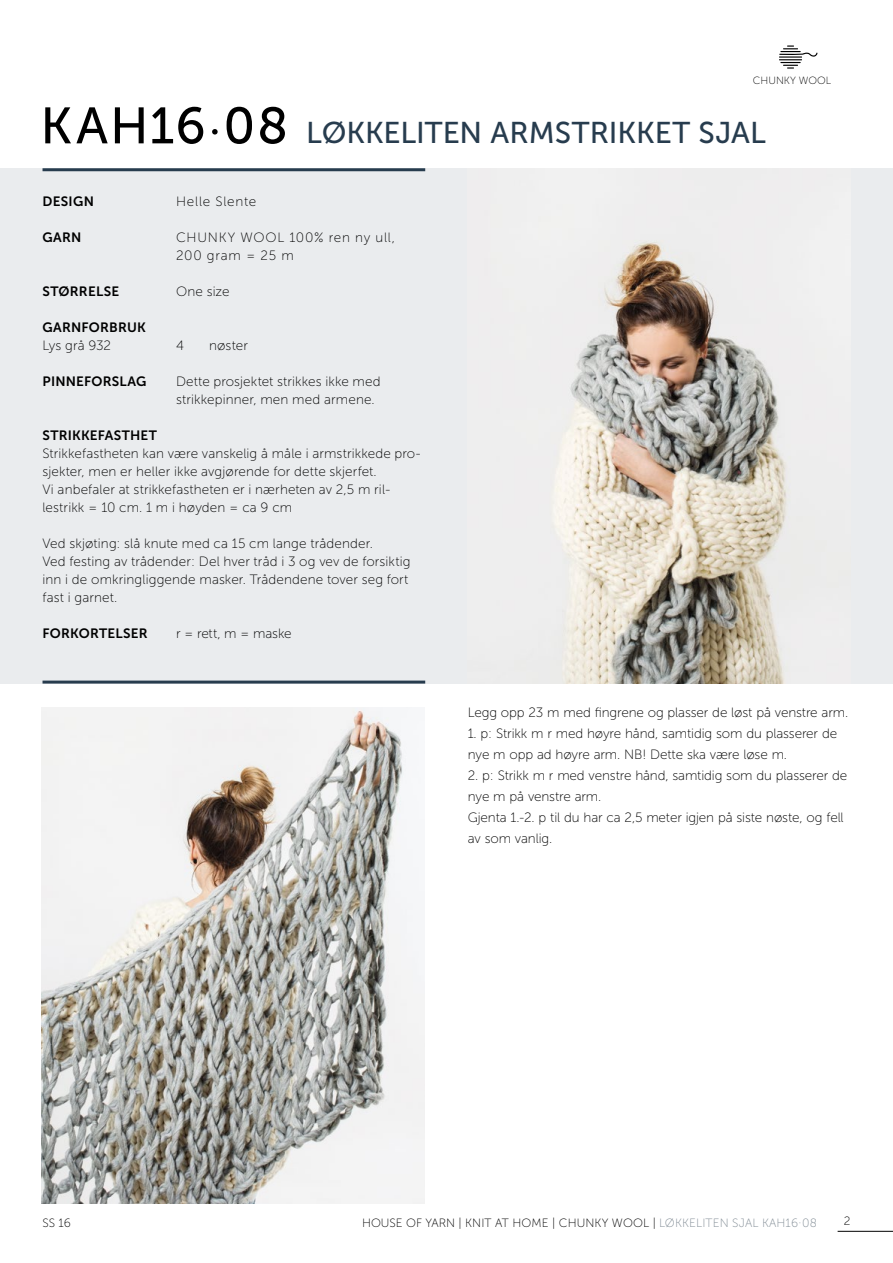
<style>
.page{position:relative;width:893px;height:1263px;background:#fff}
.page>*{position:absolute;margin:0;border:0;box-sizing:border-box;transform-origin:0 0}
.t1{font:30px "Museo Sans 500";color:#273c4e}
.t2{font:13.5px/18px "Museo Sans 100";letter-spacing:.005em;color:#000}
.t3{font:13.5px "Museo Sans 700";letter-spacing:.015em;color:#000}
.t4{font:13.5px/18px "Museo Sans 100";letter-spacing:.06em;color:#000}
.t5{font:13.5px "Museo Sans 100";letter-spacing:.055em;color:#000}
.t6{font:12px "Museo Sans 100";letter-spacing:.01em;color:#000}
.t7{font:10.5px "Museo Sans 100";color:#000}
.s1{font-size:51px;color:#000}
.s2{font-family:"Bodoni Svty Two ITCTT";font-size:51px;color:#000}
.s3{color:#808b94}
</style>
<div class="page">
<hr style="left:838px;top:1231px;width:55px;height:1px;background:#000">
<div style="left:0;top:168px;width:893px;height:516px;background:#eaecee"></div>
<img style="left:553px;top:241px;width:234px;height:443px">
<hr style="left:43px;top:168px;width:382px;height:3px;background:#273c4e">
<hr style="left:43px;top:681px;width:382px;height:3px;background:#273c4e">
<svg style="left:779px;top:45px;width:38px;height:24px"></svg>
<img style="left:42px;top:707px;width:382px;height:496px">
<p class="t7" style="left:753px;top:74px;width:80px">CHUNKY WOOL</p>
<h1 class="t1" style="left:40px;top:117px;width:727px"><span class="s1">KAH16</span><span class="s2">∙</span><span class="s1">08</span> LØKKELITEN ARMSTRIKKET SJAL</h1>
<p class="t3" style="left:43px;top:194px;width:53px">DESIGN</p>
<p class="t5" style="left:176px;top:194px;width:82px">Helle Slente</p>
<p class="t3" style="left:43px;top:230px;width:40px">GARN</p>
<p class="t4" style="left:176px;top:229px;width:221px">CHUNKY WOOL 100% ren ny ull,<br>200 gram = 25 m</p>
<p class="t3" style="left:43px;top:284px;width:78px">STØRRELSE</p>
<p class="t2" style="left:176px;top:283px;width:55px">One size</p>
<p class="t3" style="left:43px;top:320px;width:105px">GARNFORBRUK</p>
<p class="t2" style="left:43px;top:337px;width:70px">Lys grå 932</p>
<p class="t2" style="left:176px;top:337px;width:9px">4</p>
<p class="t2" style="left:209px;top:337px;width:40px">nøster</p>
<p class="t3" style="left:43px;top:374px;width:105px">PINNEFORSLAG</p>
<p class="t2" style="left:176px;top:373px;width:206px">Dette prosjektet strikkes ikke med strikkepinner, men med armene.</p>
<p class="t3" style="left:43px;top:428px;width:116px">STRIKKEFASTHET</p>
<p class="t2" style="left:43px;top:445px;width:380px">Strikkefastheten kan være vanskelig å måle i armstrikkede pro&shy;sjekter, men er heller ikke avgjørende for dette skjerfet.<br>Vi anbefaler at strikkefastheten er i nærheten av 2,5 m ril&shy;lestrikk = 10 cm. 1 m i høyden = ca 9 cm</p>
<p class="t2" style="left:43px;top:535px;width:369px">Ved skjøting: slå knute med ca 15 cm lange trådender.<br>Ved festing av trådender: Del hver tråd i 3 og vev de forsiktig inn i de omkringliggende masker. Trådendene tover seg fort fast i garnet.</p>
<p class="t3" style="left:43px;top:626px;width:107px">FORKORTELSER</p>
<p class="t2" style="left:176px;top:625px;width:117px">r = rett, m = maske</p>
<p class="t2" style="left:468px;top:704px;width:382px">Legg opp 23 m med fingrene og plasser de løst på venstre arm.</p>
<p class="t2" style="left:468px;top:723px;width:371px;line-height:21px">1. p: Strikk m r med høyre hånd, samtidig som du plasserer de nye m opp ad høyre arm. NB! Dette ska være løse m.</p>
<p class="t2" style="left:468px;top:765px;width:381px;line-height:21px">2. p: Strikk m r med venstre hånd, samtidig som du plasserer de nye m på venstre arm.<br>Gjenta 1.-2. p til du har ca 2,5 meter igjen på siste nøste, og fell av som vanlig.</p>
<p class="t6" style="left:43px;top:1216px;width:30px">SS 16</p>
<p class="t6" style="left:362px;top:1216px;width:456px">HOUSE OF YARN | KNIT AT HOME | CHUNKY WOOL | <span class="s3">LØKKELITEN SJAL KAH16·08</span></p>
<p class="t6" style="left:844px;top:1215px;width:8px">2</p>
</div>
